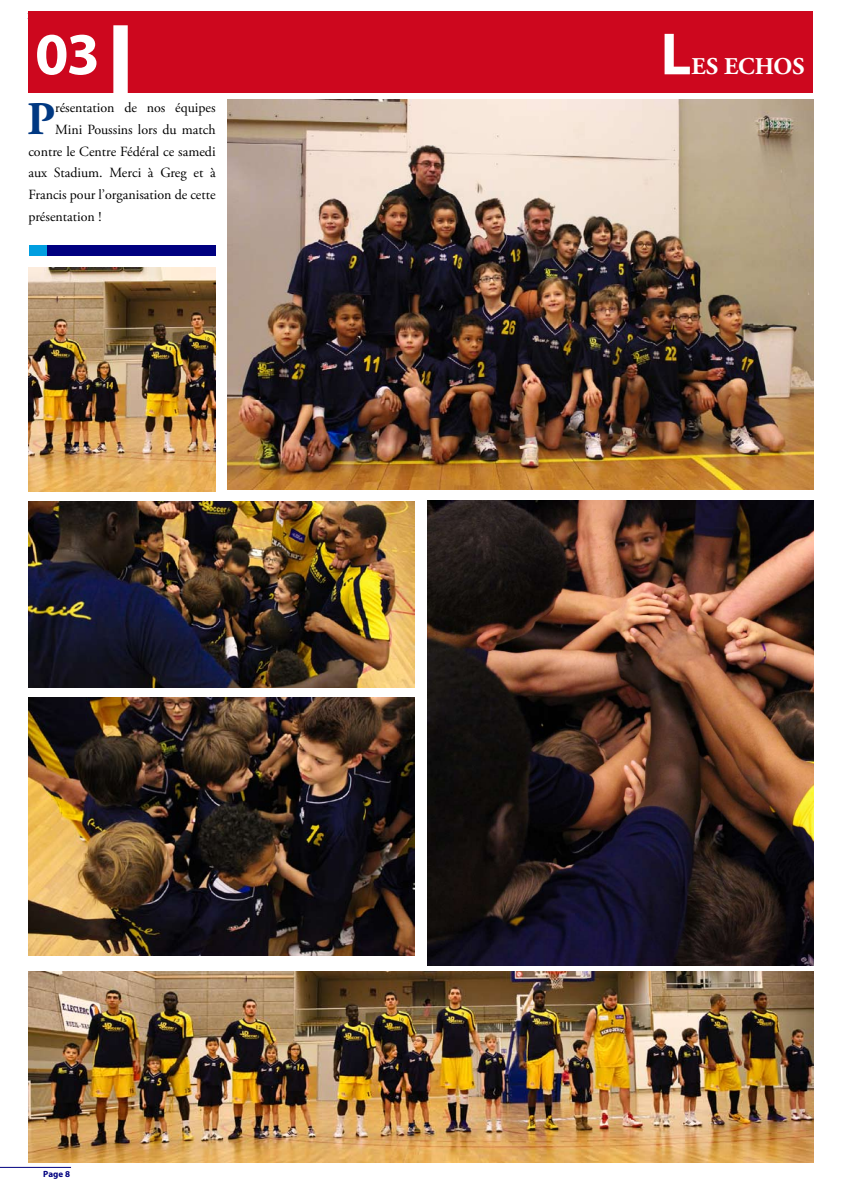
<style>
.page{position:relative;width:842px;height:1191px;background:#fff}
.page>*{position:absolute;margin:0;border:0;box-sizing:border-box;transform-origin:0 0}
.t1{font:700 60px "Myriad Pro";color:#fff}
.t2{font:700 46.8px "Adobe Garamond Pro";color:#003882}
.t3{font:700 24px "Adobe Garamond Pro";color:#fff}
.t4{font:14px "Adobe Garamond Pro";color:#000}
.t5{font:700 9px "Myriad Pro";color:#000080}
</style>
<div class="page">
<hr style="left:0;top:1166px;width:71px;height:1px;background:#000080">
<div style="left:28px;top:12px;width:785px;height:81px;background:#cd071e"></div>
<div style="left:113px;top:25px;width:15px;height:68px;border:8px solid #fff"></div>
<div style="left:29px;top:245px;width:187px;height:11px;background:#000080"></div>
<div style="left:29px;top:245px;width:18px;height:11px;background:#009ee0"></div>
<img style="left:228px;top:99px;width:586px;height:391px">
<img style="left:427px;top:501px;width:387px;height:464px">
<img style="left:28px;top:697px;width:387px;height:258px">
<img style="left:28px;top:501px;width:387px;height:187px">
<img style="left:28px;top:268px;width:188px;height:223px">
<img style="left:28px;top:971px;width:786px;height:191px">
<h1 class="t1" style="left:35px;top:15px;width:95px">03 |</h1>
<h1 class="t1" style="left:661px;top:15px;width:32px">L</h1>
<h3 class="t3" style="left:691px;top:53px;width:115px">ES ECHOS</h3>
<h2 class="t2" style="left:27px;top:92px;width:30px">P</h2>
<p class="t4" style="left:55px;top:99px;width:162px">résentation de nos équipes</p>
<p class="t4" style="left:55px;top:121px;width:162px">Mini Poussins lors du match</p>
<p class="t4" style="left:28px;top:143px;width:189px">contre le Centre Fédéral ce samedi</p>
<p class="t4" style="left:28px;top:164px;width:189px">aux Stadium. Merci à Greg et à</p>
<p class="t4" style="left:28px;top:186px;width:189px">Francis pour l’organisation de cette</p>
<p class="t4" style="left:28px;top:208px;width:75px">présentation !</p>
<p class="t5" style="left:43px;top:1168px;width:28px">page 8</p>
</div>
